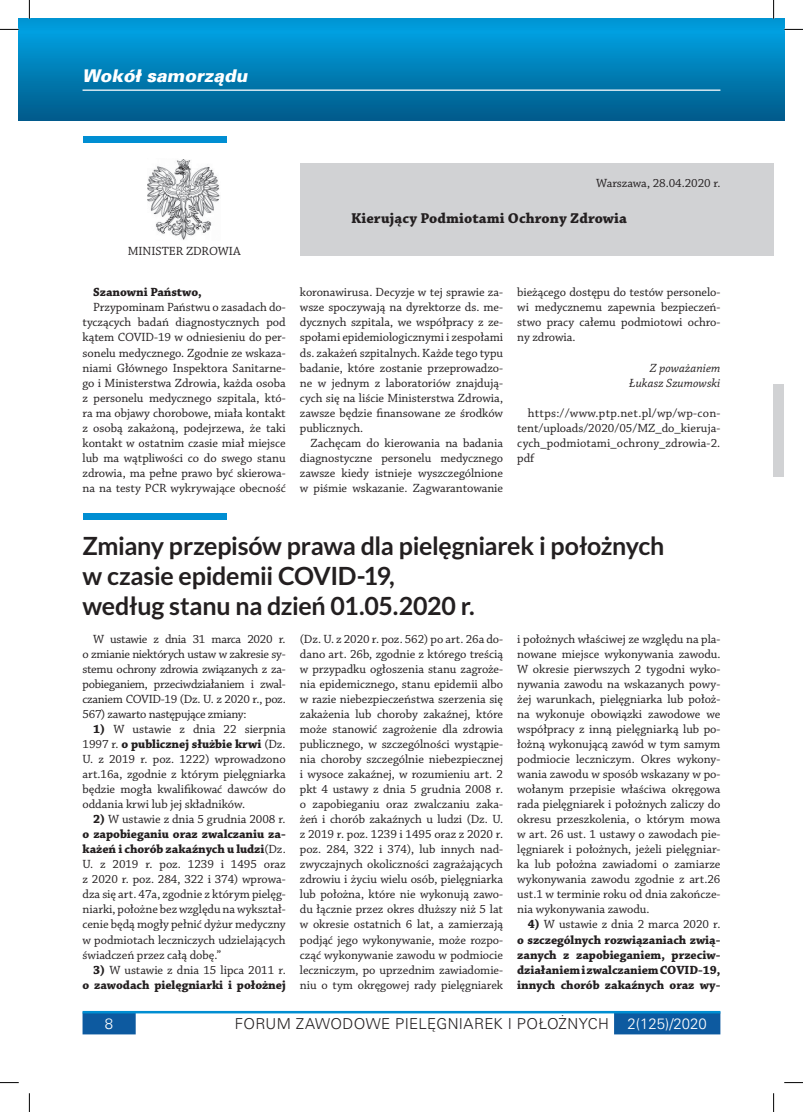
<style>
.page{position:relative;width:803px;height:1112px;background:#fff}
.page>*{position:absolute;margin:0;border:0;box-sizing:border-box;transform-origin:0 0}
.t1{font:700 25px/30px "Lato";letter-spacing:-.01em;color:#231f20}
.t2{font:italic 17.5px "USA Black";color:#fff}
.t3{font:15px "USA Light";letter-spacing:.02em;color:#231f20}
.t4{font:700 15px "Chaparral Pro";letter-spacing:.005em;color:#231f20}
.t5{font:15px "USA Light";color:#fff}
.t6{font:12.5px/15px "Chaparral Pro";letter-spacing:-.005em;color:#231f20;text-align:justify}
.t7{font:700 12.5px/15px "Chaparral Pro";letter-spacing:-.005em;color:#231f20;text-align:right}
.t8{font:italic 12.5px/15px "Chaparral Pro";letter-spacing:.005em;color:#231f20;text-align:right}
.s1{font-weight:700}
.s2{font-weight:400}
.s3{color:#fff}
</style>
<div class="page">
<div style="left:19px;top:19px;width:754px;height:101px;background:linear-gradient(to bottom,#00a5e6,#005b8b)"></div>
<svg style="left:83px;top:1013px;width:637px;height:21px"></svg>
<hr style="left:83px;top:1010px;width:637px;height:3px;background:#008ed2">
<svg style="left:773px;top:19px;width:11px;height:101px"></svg>
<div style="left:300px;top:163px;width:473px;height:92px;background:#d1d2d4"></div>
<div style="left:83px;top:136px;width:144px;height:7px;background:#008ed2"></div>
<img style="left:147px;top:159px;width:73px;height:81px">
<div style="left:83px;top:512px;width:143px;height:7px;background:#008ed2"></div>
<div style="left:773px;top:384px;width:11px;height:92px;background:#d1d2d4"></div>
<hr style="left:83px;top:89px;width:637px;height:2px;background:#fff">
<svg style="left:0;top:29px;width:19px;height:1px"></svg>
<svg style="left:784px;top:29px;width:19px;height:1px"></svg>
<svg style="left:0;top:1082px;width:19px;height:1px"></svg>
<svg style="left:784px;top:1082px;width:19px;height:1px"></svg>
<svg style="left:29px;top:0;width:1px;height:19px"></svg>
<svg style="left:29px;top:1093px;width:1px;height:18px"></svg>
<svg style="left:773px;top:0;width:1px;height:19px"></svg>
<svg style="left:773px;top:1093px;width:1px;height:18px"></svg>
<h2 class="t2" style="left:83px;top:66px;width:167px">Wokół samorządu</h2>
<p class="t6" style="left:128px;top:244px;width:19px">Minister</p>
<p class="t6" style="left:186px;top:244px;width:17px">Zdrowia</p>
<p class="t7" style="left:93px;top:285px;width:110px">Szanowni Państwo,</p>
<p class="t6" style="left:83px;top:300px;width:205px;text-indent:11px">Przypominam Państwu o zasadach do&shy;tyczących badań diagnostycznych pod kątem COVID-19 w odniesieniu do per&shy;sonelu medycznego. Zgodnie ze wskaza&shy;niami Głównego Inspektora Sanitarne&shy;go i Ministerstwa Zdrowia, każda osoba z personelu medycznego szpitala, któ&shy;ra ma objawy chorobowe, miała kontakt z osobą zakażoną, podejrzewa, że taki kontakt w ostatnim czasie miał miejsce lub ma wątpliwości co do swego stanu zdrowia, ma pełne prawo być skierowa&shy;na na testy PCR wykrywające obecność</p>
<p class="t6" style="left:596px;top:176px;width:126px">Warszawa, 28.04.2020 r.</p>
<p class="t4" style="left:351px;top:209px;width:277px">Kierujący Podmiotami Ochrony Zdrowia</p>
<p class="t6" style="left:300px;top:285px;width:205px">koronawirusa. Decyzje w tej sprawie za&shy;wsze spoczywają na dyrektorze ds. me&shy;dycznych szpitala, we współpracy z ze&shy;społami epidemiologicznymi i zespołami ds. zakażeń szpitalnych. Każde tego typu badanie, które zostanie przeprowadzo&shy;ne w jednym z laboratoriów znajdują&shy;cych się na liście Ministerstwa Zdrowia, zawsze będzie finansowane ze środków publicznych.</p>
<p class="t6" style="left:300px;top:435px;width:205px;text-indent:11px">Zachęcam do kierowania na badania diagnostyczne personelu medycznego zawsze kiedy istnieje wyszczególnione w piśmie wskazanie. Zagwarantowanie</p>
<p class="t6" style="left:517px;top:285px;width:205px">bieżącego dostępu do testów personelo&shy;wi medycznemu zapewnia bezpieczeń&shy;stwo pracy całemu podmiotowi ochro&shy;ny zdrowia.</p>
<p class="t8" style="left:629px;top:360px;width:93px">Z poważaniem<br>Łukasz Szumowski</p>
<p class="t6" style="left:517px;top:405px;width:205px;text-indent:11px">https://www.ptp.net.pl/wp/wp-con&shy;tent/uploads/2020/05/MZ_do_kieruja&shy;cych_podmiotami_ochrony_zdrowia-2. pdf</p>
<h1 class="t1" style="left:83px;top:530px;width:583px">Zmiany przepisów prawa dla pielęgniarek i położnych w czasie epidemii COVID-19,<br>według stanu na dzień 01.05.2020 r.</h1>
<p class="t6" style="left:83px;top:632px;width:205px;text-indent:11px">W ustawie z dnia 31 marca 2020 r. o zmianie niektórych ustaw w zakresie sy&shy;stemu ochrony zdrowia związanych z za&shy;pobieganiem, przeciwdziałaniem i zwal&shy;czaniem COVID-19 (Dz. U. z 2020 r., poz.<br>567) zawarto następujące zmiany:</p>
<p class="t6" style="left:83px;top:722px;width:205px;text-indent:11px"><span class="s1">1)</span> W ustawie z dnia 22 sierpnia 1997 r. <span class="s1">o publicznej służbie krwi</span> (Dz.<br>U. z 2019 r. poz. 1222) wprowadzono art.16a, zgodnie z którym pielęgniarka będzie mogła kwalifikować dawców do oddania krwi lub jej składników.</p>
<p class="t6" style="left:83px;top:812px;width:205px;text-indent:11px"><span class="s1">2)</span> W ustawie z dnia 5 grudnia 2008 r. <span class="s1">o zapobieganiu oraz zwalczaniu za&shy;każeń i chorób zakaźnych u ludzi</span>(Dz.<br>U. z 2019 r. poz. 1239 i 1495 oraz z 2020 r. poz. 284, 322 i 374) wprowa&shy;dza się art. 47a, zgodnie z którym pielęg&shy;niarki, położne bez względu na wykształ&shy;cenie będą mogły pełnić dyżur medyczny w podmiotach leczniczych udzielających świadczeń przez całą dobę.”</p>
<p class="t7" style="left:83px;top:962px;width:205px">3) <span class="s2">W ustawie z dnia 15 lipca 2011 r.<br></span>o zawodach pielęgniarki i położnej</p>
<p class="t6" style="left:300px;top:632px;width:205px">(Dz. U. z 2020 r. poz. 562) po art. 26a do&shy;dano art. 26b, zgodnie z którego treścią w przypadku ogłoszenia stanu zagroże&shy;nia epidemicznego, stanu epidemii albo w razie niebezpieczeństwa szerzenia się zakażenia lub choroby zakaźnej, które może stanowić zagrożenie dla zdrowia publicznego, w szczególności wystąpie&shy;nia choroby szczególnie niebezpiecznej i wysoce zakaźnej, w rozumieniu art. 2 pkt 4 ustawy z dnia 5 grudnia 2008 r. o zapobieganiu oraz zwalczaniu zaka&shy;żeń i chorób zakaźnych u ludzi (Dz. U. z 2019 r. poz. 1239 i 1495 oraz z 2020 r. poz. 284, 322 i 374), lub innych nad&shy;zwyczajnych okoliczności zagrażających zdrowiu i życiu wielu osób, pielęgniarka lub położna, które nie wykonują zawo&shy;du łącznie przez okres dłuższy niż 5 lat w okresie ostatnich 6 lat, a zamierzają podjąć jego wykonywanie, może rozpo&shy;cząć wykonywanie zawodu w podmiocie leczniczym, po uprzednim zawiadomie&shy;niu o tym okręgowej rady pielęgniarek</p>
<p class="t6" style="left:517px;top:632px;width:205px">i położnych właściwej ze względu na pla&shy;nowane miejsce wykonywania zawodu.<br>W okresie pierwszych 2 tygodni wyko&shy;nywania zawodu na wskazanych powy&shy;żej warunkach, pielęgniarka lub położ&shy;na wykonuje obowiązki zawodowe we współpracy z inną pielęgniarką lub po&shy;łożną wykonującą zawód w tym samym podmiocie leczniczym. Okres wykony&shy;wania zawodu w sposób wskazany w po&shy;wołanym przepisie właściwa okręgowa rada pielęgniarek i położnych zaliczy do okresu przeszkolenia, o którym mowa w art. 26 ust. 1 ustawy o zawodach pie&shy;lęgniarek i położnych, jeżeli pielęgniar&shy;ka lub położna zawiadomi o zamiarze wykonywania zawodu zgodnie z art.26 ust.1 w terminie roku od dnia zakończe&shy;nia wykonywania zawodu.</p>
<p class="t7" style="left:517px;top:917px;width:205px;text-align:justify;text-indent:11px">4) <span class="s2">W ustawie z dnia 2 marca 2020 r. </span>o szczególnych rozwiązaniach zwią&shy;zanych z zapobieganiem, przeciw&shy;działaniem i zwalczaniem COVID-19, innych chorób zakaźnych oraz wy-</p>
<p class="t5" style="left:105px;top:1015px;width:10px">8</p>
<p class="t3" style="left:235px;top:1015px;width:474px">FORUM ZAWODOWE PIELĘGNIAREK I POŁOŻNYCH <span class="s3">2(125)/2020</span></p>
</div>
